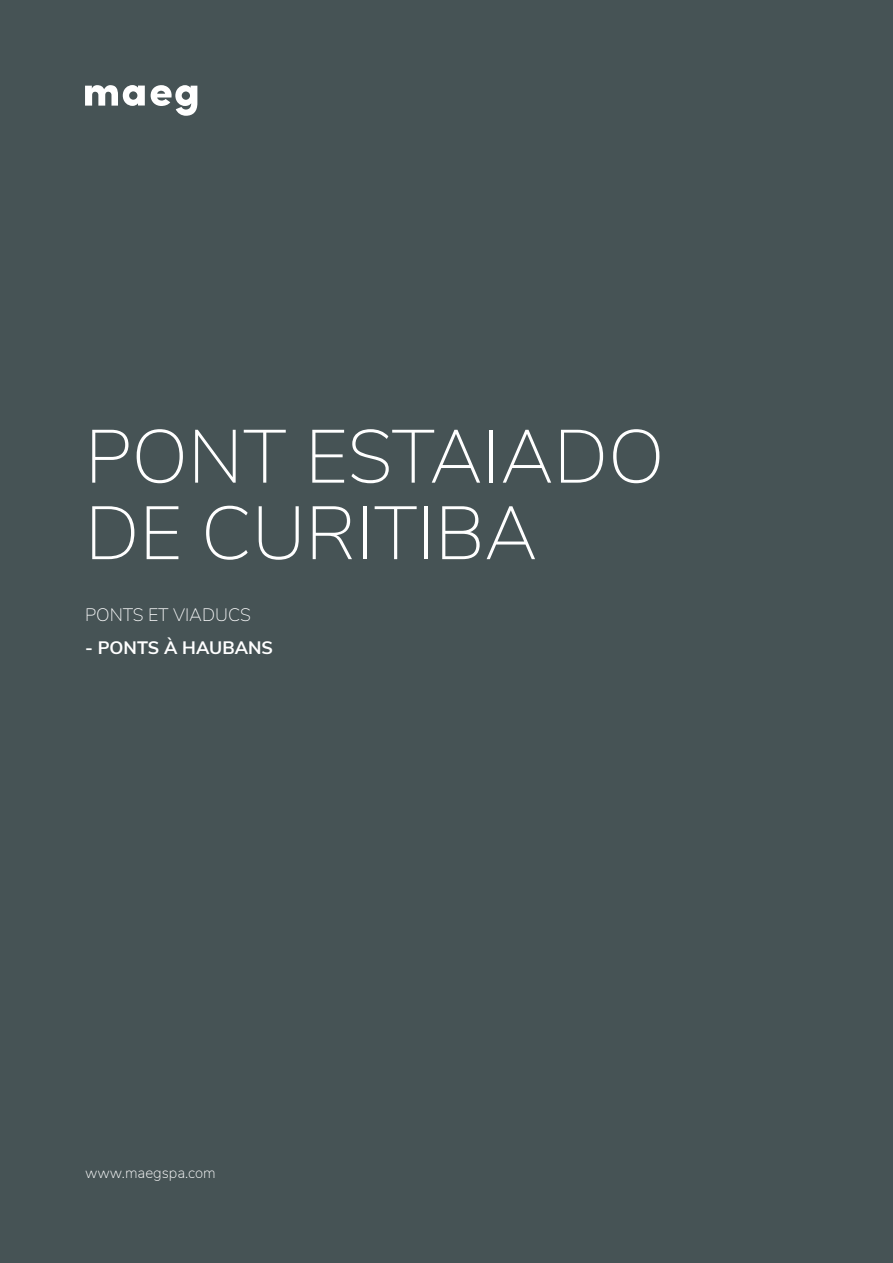
<style>
.page{position:relative;width:893px;height:1263px;background:#465355}
.page>*{position:absolute;margin:0;border:0;box-sizing:border-box;transform-origin:0 0}
.t1{font:200 75px "Nunito Sans";color:#fff}
.t2{font:700 18px "Nunito Sans";color:#fff}
.t3{font:200 18px "Nunito Sans";color:#fff}
.t4{font:200 15px "Nunito Sans";color:#fff}
</style>
<div class="page">
<svg style="left:85px;top:85px;width:60px;height:21px"></svg>
<svg style="left:151px;top:85px;width:46px;height:31px"></svg>
<p class="t1" style="left:85px;top:402px;width:581px">PONT ESTAIADO</p>
<p class="t1" style="left:85px;top:479px;width:454px">DE CURITIBA</p>
<p class="t3" style="left:85px;top:601px;width:167px">PONTS ET VIADUCS</p>
<p class="t2" style="left:85px;top:635px;width:189px">- PONTS À HAUBANS</p>
<p class="t4" style="left:85px;top:1162px;width:132px">www.maegspa.com</p>
</div>
